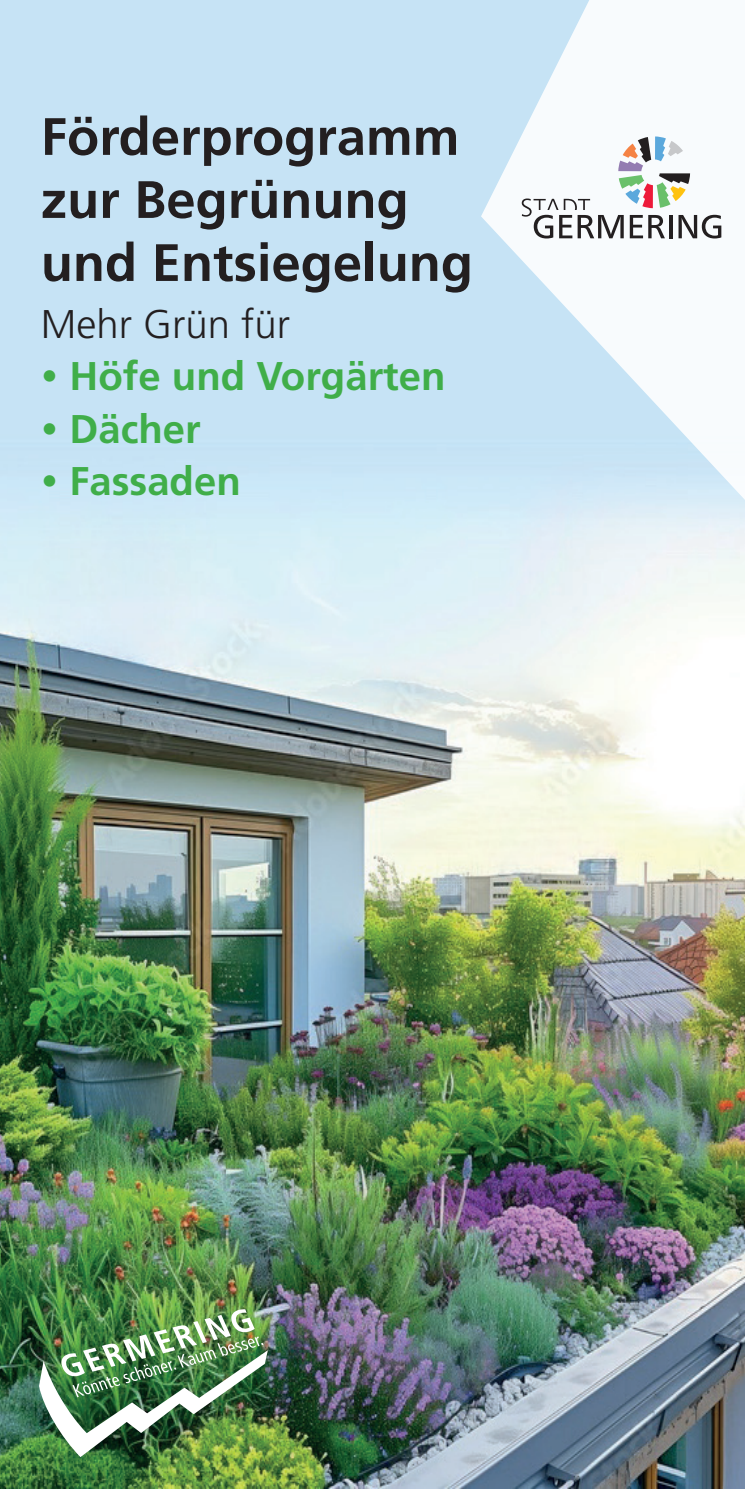
<style>
.page{position:relative;width:745px;height:1489px;background:#fff}
.page>*{position:absolute;margin:0;border:0;box-sizing:border-box;transform-origin:0 0}
.t1{font:700 52.5px/63px "Frutiger";color:#231f20}
.t2{font:700 40px "Frutiger";color:#40ae49}
.t3{font:300 40px "Frutiger";color:#231f20}
.s1{font-family:"Museo Sans 300";font-weight:400}
</style>
<div class="page">
<img style="left:0;top:0;width:744px;height:1488px">
<svg style="left:480px;top:0;width:264px;height:503px"></svg>
<svg style="left:521px;top:136px;width:199px;height:102px"></svg>
<img style="left:39px;top:1307px;width:229px;height:149px">
<p class="t1" style="left:41px;top:105px;width:433px">Förderprogramm zur Begrünung und Entsiegelung</p>
<p class="t3" style="left:41px;top:301px;width:250px">Mehr Grün für</p>
<p class="t2" style="left:41px;top:353px;width:406px"><span class="s1">•</span> Höfe und Vorgärten</p>
<p class="t2" style="left:41px;top:405px;width:161px"><span class="s1">•</span> Dächer</p>
<p class="t2" style="left:41px;top:458px;width:201px"><span class="s1">•</span> Fassaden</p>
</div>
